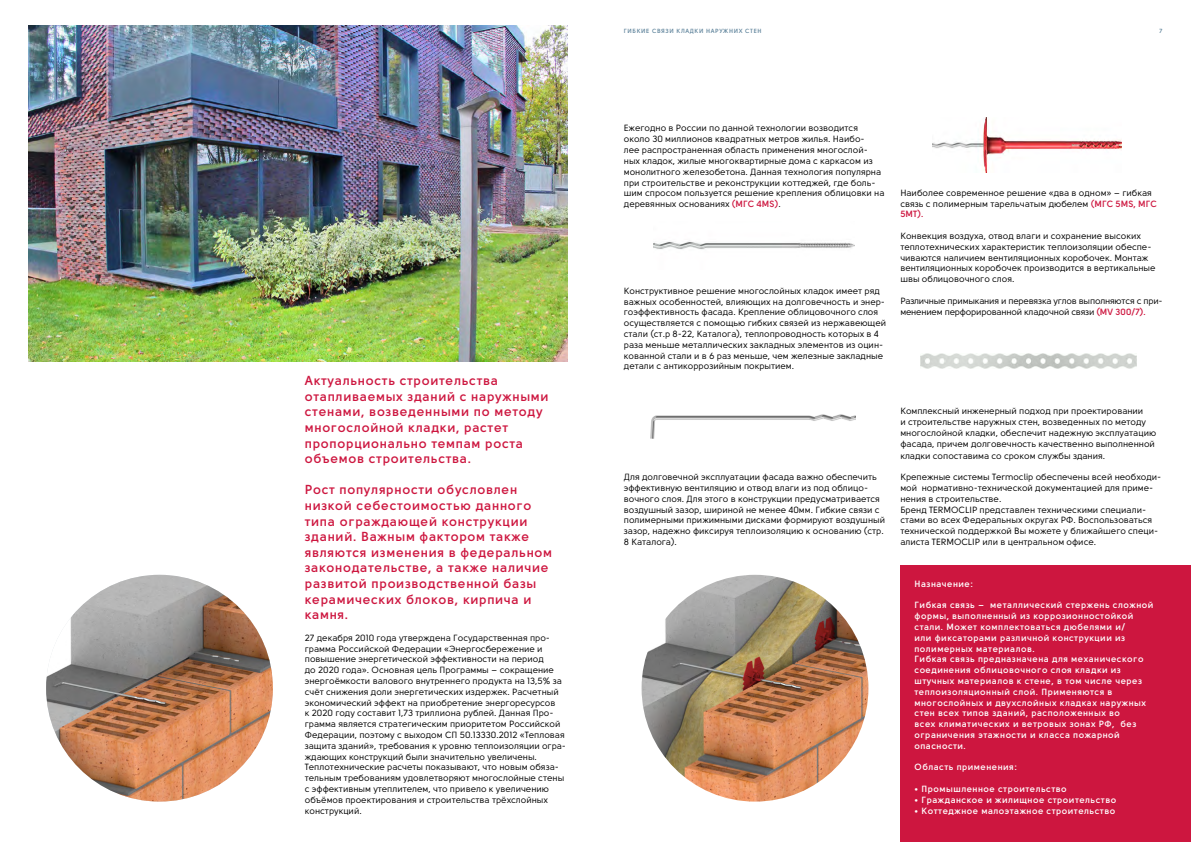
<style>
.page{position:relative;width:1191px;height:842px;background:#fff}
.page>*{position:absolute;margin:0;border:0;box-sizing:border-box;transform-origin:0 0}
.t1{font:700 13px/15.6px "Solomon Sans Semi";letter-spacing:.05em;color:#cd163f}
.t2{font:9px/10.8px "Solomon Sans Normal";color:#000}
.t3{font:700 9px/10.8px "Solomon Sans Semi";letter-spacing:.05em;color:#fff}
.t4{font:9px/10.8px "Solomon Sans Normal";letter-spacing:-.02em;color:#000}
.t5{font:700 9px "Solomon Sans Semi";color:#cd163f}
.t6{font:700 6px "Solomon Sans Semi";letter-spacing:.1em;color:#5e839b}
.s1{font-family:"Solomon Sans Semi";font-weight:700;color:#cd163f}
</style>
<div class="page">
<img style="left:28px;top:25px;width:539px;height:336px">
<div style="left:900px;top:566px;width:291px;height:276px;background:#cd163f"></div>
<img style="left:653px;top:241px;width:201px;height:9px">
<img style="left:651px;top:414px;width:204px;height:24px">
<img style="left:932px;top:117px;width:189px;height:55px">
<img style="left:920px;top:354px;width:216px;height:14px">
<img style="left:641px;top:575px;width:227px;height:227px;border-radius:113px">
<img style="left:46px;top:575px;width:227px;height:227px;border-radius:113px">
<h1 class="t1" style="left:305px;top:373px;width:245px">Актуальность строительства отапливаемых зданий с наружными стенами, возведенными по методу многослойной кладки, растет пропорционально темпам роста объемов строительства.</h1>
<p class="t1" style="left:305px;top:482px;width:249px">Рост популярности обусловлен низкой себестоимостью данного типа ограждающей конструкции зданий. Важным фактором также являются изменения в федеральном законодательстве, а также наличие развитой производственной базы керамических блоков, кирпича и камня.</p>
<p class="t2" style="left:305px;top:632px;width:263px">27 декабря 2010 года утверждена Государственная про&shy;грамма Российской Федерации «Энергосбережение и повышение энергетической эффективности на период<br>до 2020 года». Основная цель Программы – сокращение энергоёмкости валового внутреннего продукта на 13,5% за счёт снижения доли энергетических издержек. Расчетный экономический эффект на приобретение энергоресурсов<br>к 2020 году составит 1,73 триллиона рублей. Данная Про&shy;грамма является стратегическим приоритетом Российской Федерации, поэтому с выходом СП 50.13330.2012 «Тепловая защита зданий», требования к уровню теплоизоляции огра&shy;ждающих конструкций были значительно увеличены.<br>Теплотехнические расчеты показывают, что новым обяза&shy;тельным требованиям удовлетворяют многослойные стены с эффективным утеплителем, что привело к увеличению объёмов проектирования и строительства трёхслойных конструкций.</p>
<p class="t6" style="left:624px;top:27px;width:139px">ГИБКИЕ СВЯЗИ КЛАДКИ НАРУЖНИХ СТЕН</p>
<p class="t6" style="left:1159px;top:27px;width:4px">7</p>
<p class="t2" style="left:624px;top:123px;width:262px">Ежегодно в России по данной технологии возводится около 30 миллионов квадратных метров жилья. Наибо-<br>лее распространенная область применения многослой&shy;ных кладок, жилые многоквартирные дома с каркасом из монолитного железобетона. Данная технология популярна при строительстве и реконструкции коттеджей, где боль&shy;шим спросом пользуется решение крепления облицовки на деревянных основаниях <span class="s1">(МГС 4MS)</span>.</p>
<p class="t2" style="left:624px;top:285px;width:264px">Конструктивное решение многослойных кладок имеет ряд важных особенностей, влияющих на долговечность и энер&shy;гоэффективность фасада. Крепление облицовочного слоя осуществляется с помощью гибких связей из нержавеющей стали (ст.р 8-22, Каталога), теплопроводность которых в 4 раза меньше металлических закладных элементов из оцин&shy;кованной стали и в 6 раз меньше, чем железные закладные детали с антикоррозийным покрытием.</p>
<p class="t2" style="left:624px;top:472px;width:263px">Для долговечной эксплуатации фасада важно обеспечить эффективную вентиляцию и отвод влаги из под облицо&shy;вочного слоя. Для этого в конструкции предусматривается воздушный зазор, шириной не менее 40мм. Гибкие связи с полимерными прижимными дисками формируют воздушный зазор, надежно фиксируя теплоизоляцию к основанию (стр.<br>8 Каталога).</p>
<p class="t2" style="left:900px;top:187px;width:258px">Наиболее современное решение «два в одном» – гибкая связь с полимерным тарельчатым дюбелем <span class="s1">(МГС 5MS, МГС</span></p>
<p class="t5" style="left:900px;top:209px;width:25px">5MT).</p>
<p class="t2" style="left:900px;top:230px;width:257px">Конвекция воздуха, отвод влаги и сохранение высоких теплотехнических характеристик теплоизоляции обеспе&shy;чиваются наличием вентиляционных коробочек. Монтаж вентиляционных коробочек производится в вертикальные швы облицовочного слоя.</p>
<p class="t4" style="left:900px;top:295px;width:264px">Различные примыкания и перевязка углов выполняются с при&shy;менением перфорированной кладочной связи <span class="s1">(MV 300/7).</span></p>
<p class="t2" style="left:900px;top:406px;width:257px">Комплексный инженерный подход при проектировании<br>и строительстве наружных стен, возведенных по методу многослойной кладки, обеспечит надежную эксплуатацию фасада, причем долговечность качественно выполненной</p>
<p class="t2" style="left:900px;top:450px;width:206px">кладки сопоставима со сроком службы здания.</p>
<p class="t2" style="left:900px;top:472px;width:262px">Крепежные системы Termoclip обеспечены всей необходи&shy;мой нормативно-технической документацией для приме&shy;нения в строительстве.<br>Бренд TERMOCLIP представлен техническими специали&shy;стами во всех Федеральных округах РФ. Воспользоваться технической поддержкой Вы можете у ближайшего специ&shy;алиста TERMOCLIP или в центральном офисе.</p>
<p class="t3" style="left:914px;top:578px;width:60px">Назначение:</p>
<p class="t3" style="left:914px;top:600px;width:240px">Гибкая связь – металлический стержень сложной формы, выполненный из коррозионностойкой стали. Может комплектоваться дюбелями и/<br>или фиксаторами различной конструкции из полимерных материалов.<br>Гибкая связь предназначена для механического соединения облицовочного слоя кладки из штучных материалов к стене, в том числе через теплоизоляционный слой. Применяются в многослойных и двухслойных кладках наружных стен всех типов зданий, расположенных во<br>всех климатических и ветровых зонах РФ, без ограничения этажности и класса пожарной опасности.</p>
<p class="t3" style="left:914px;top:762px;width:104px">Область применения:</p>
<p class="t3" style="left:914px;top:783px;width:154px">• Промышленное строительство</p>
<p class="t3" style="left:914px;top:794px;width:203px">• Гражданское и жилищное строительство</p>
<p class="t3" style="left:914px;top:805px;width:202px">• Коттеджное малоэтажное строительство</p>
</div>
